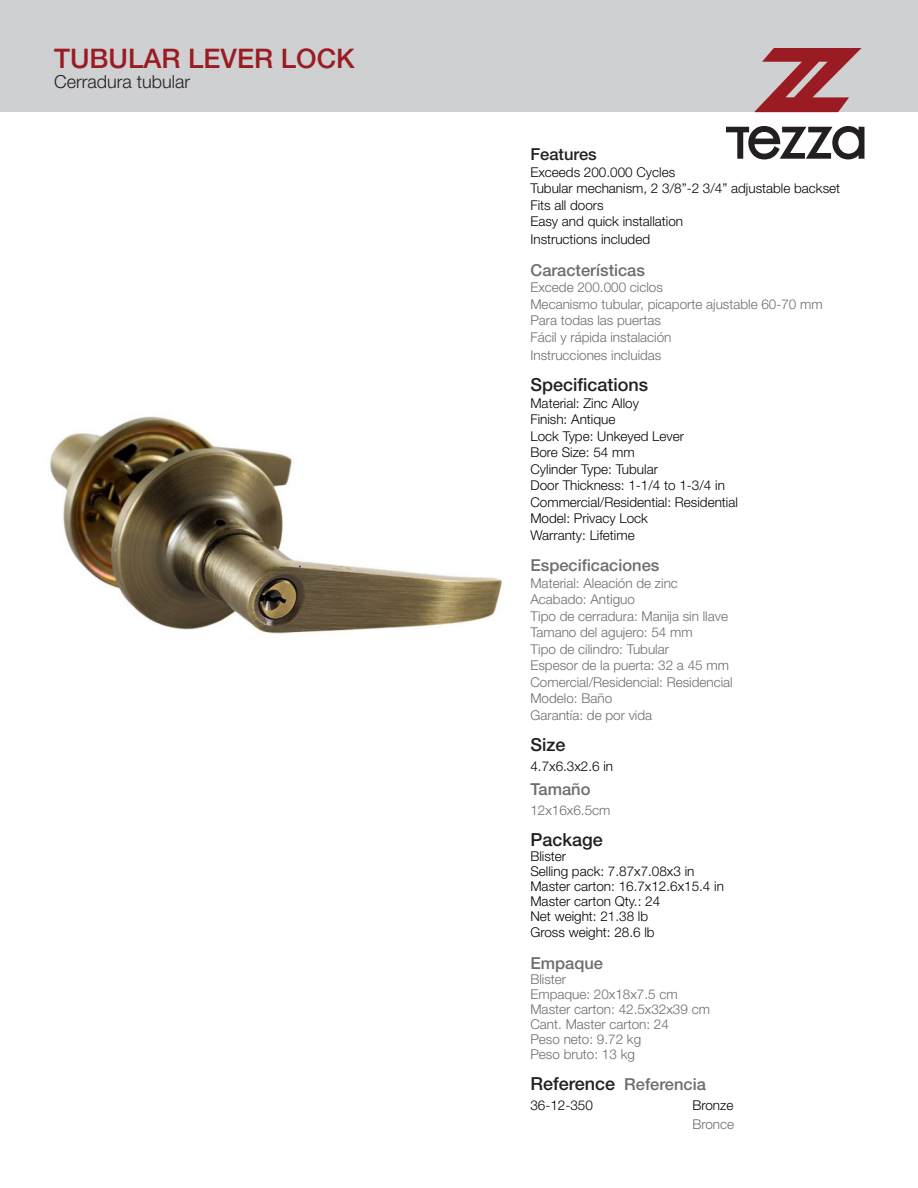
<style>
.page{position:relative;width:918px;height:1188px;background:#fff}
.page>*{position:absolute;margin:0;border:0;box-sizing:border-box;transform-origin:0 0}
.t1{font:500 27px "Helvetica Neue LT Pro";color:#9b1b22}
.t2{font:500 18px "Helvetica Neue LT Pro";color:#231f20}
.t3{font:300 18px "Helvetica Neue LT Pro";color:#231f20}
.t4{font:500 16.5px "Helvetica Neue LT Pro";color:#6c6d70}
.t5{font:500 16.5px "Helvetica Neue LT Pro";color:#231f20}
.t6{font:300 13.5px "Helvetica Neue LT Pro";color:#040503}
.t7{font:300 13.5px "Helvetica Neue LT Pro";color:#6c6d70}
.s1{font-size:18px;color:#231f20}
</style>
<div class="page">
<div style="left:0;top:0;width:918px;height:111px;background:#cfd0d2"></div>
<svg style="left:754px;top:48px;width:108px;height:64px"></svg>
<svg style="left:726px;top:126px;width:138px;height:33px"></svg>
<img style="left:50px;top:416px;width:453px;height:218px">
<p class="t1" style="left:54px;top:42px;width:302px">TUBULAR LEVER LOCK</p>
<p class="t3" style="left:54px;top:70px;width:138px">Cerradura tubular</p>
<p class="t5" style="left:530px;top:145px;width:68px">Features</p>
<p class="t6" style="left:530px;top:164px;width:146px">Exceeds 200.000 Cycles</p>
<p class="t6" style="left:530px;top:180px;width:311px">Tubular mechanism, 2 3/8”-2 3/4” adjustable backset</p>
<p class="t6" style="left:530px;top:197px;width:75px">Fits all doors</p>
<p class="t6" style="left:530px;top:213px;width:154px">Easy and quick installation</p>
<p class="t6" style="left:530px;top:231px;width:121px">Instructions included</p>
<p class="t4" style="left:530px;top:260px;width:116px">Características</p>
<p class="t7" style="left:530px;top:279px;width:134px">Excede 200.000 ciclos</p>
<p class="t7" style="left:530px;top:296px;width:294px">Mecanismo tubular, picaporte ajustable 60-70 mm</p>
<p class="t7" style="left:530px;top:312px;width:132px">Para todas las puertas</p>
<p class="t7" style="left:530px;top:329px;width:143px">Fácil y rápida instalación</p>
<p class="t7" style="left:530px;top:347px;width:133px">Instrucciones incluidas</p>
<p class="t2" style="left:530px;top:374px;width:119px">Specifications</p>
<p class="t6" style="left:530px;top:395px;width:110px">Material: Zinc Alloy</p>
<p class="t6" style="left:530px;top:411px;width:86px">Finish: Antique</p>
<p class="t6" style="left:530px;top:428px;width:155px">Lock Type: Unkeyed Lever</p>
<p class="t6" style="left:530px;top:444px;width:106px">Bore Size: 54 mm</p>
<p class="t6" style="left:530px;top:461px;width:129px">Cylinder Type: Tubular</p>
<p class="t6" style="left:530px;top:477px;width:196px">Door Thickness: 1-1/4 to 1-3/4 in</p>
<p class="t6" style="left:530px;top:494px;width:209px">Commercial/Residential: Residential</p>
<p class="t6" style="left:530px;top:510px;width:119px">Model: Privacy Lock</p>
<p class="t6" style="left:530px;top:527px;width:106px">Warranty: Lifetime</p>
<p class="t4" style="left:530px;top:556px;width:131px">Especificaciones</p>
<p class="t7" style="left:530px;top:575px;width:149px">Material: Aleación de zinc</p>
<p class="t7" style="left:530px;top:591px;width:106px">Acabado: Antiguo</p>
<p class="t7" style="left:530px;top:608px;width:199px">Tipo de cerradura: Manija sin llave</p>
<p class="t7" style="left:530px;top:624px;width:164px">Tamano del agujero: 54 mm</p>
<p class="t7" style="left:530px;top:641px;width:140px">Tipo de cilindro: Tubular</p>
<p class="t7" style="left:530px;top:657px;width:200px">Espesor de la puerta: 32 a 45 mm</p>
<p class="t7" style="left:530px;top:674px;width:204px">Comercial/Residencial: Residencial</p>
<p class="t7" style="left:530px;top:690px;width:83px">Modelo: Baño</p>
<p class="t7" style="left:530px;top:707px;width:123px">Garantía: de por vida</p>
<p class="t2" style="left:530px;top:734px;width:37px">Size</p>
<p class="t6" style="left:530px;top:758px;width:84px">4.7x6.3x2.6 in</p>
<p class="t4" style="left:530px;top:779px;width:62px">Tamaño</p>
<p class="t7" style="left:530px;top:802px;width:82px">12x16x6.5cm</p>
<p class="t2" style="left:530px;top:829px;width:74px">Package</p>
<p class="t6" style="left:530px;top:848px;width:37px">Blister</p>
<p class="t6" style="left:530px;top:863px;width:166px">Selling pack: 7.87x7.08x3 in</p>
<p class="t6" style="left:530px;top:878px;width:195px">Master carton: 16.7x12.6x15.4 in</p>
<p class="t6" style="left:530px;top:893px;width:131px">Master carton Qty.: 24</p>
<p class="t6" style="left:530px;top:908px;width:119px">Net weight: 21.38 lb</p>
<p class="t6" style="left:530px;top:924px;width:126px">Gross weight: 28.6 lb</p>
<p class="t4" style="left:530px;top:953px;width:74px">Empaque</p>
<p class="t7" style="left:530px;top:971px;width:37px">Blister</p>
<p class="t7" style="left:530px;top:986px;width:149px">Empaque: 20x18x7.5 cm</p>
<p class="t7" style="left:530px;top:1001px;width:181px">Master carton: 42.5x32x39 cm</p>
<p class="t7" style="left:530px;top:1016px;width:140px">Cant. Master carton: 24</p>
<p class="t7" style="left:530px;top:1031px;width:112px">Peso neto: 9.72 kg</p>
<p class="t7" style="left:530px;top:1046px;width:106px">Peso bruto: 13 kg</p>
<p class="t4" style="left:530px;top:1075px;width:177px"><span class="s1">Reference</span> Referencia</p>
<p class="t6" style="left:530px;top:1097px;width:64px">36-12-350</p>
<p class="t6" style="left:692px;top:1097px;width:43px">Bronze</p>
<p class="t7" style="left:692px;top:1116px;width:43px">Bronce</p>
</div>
